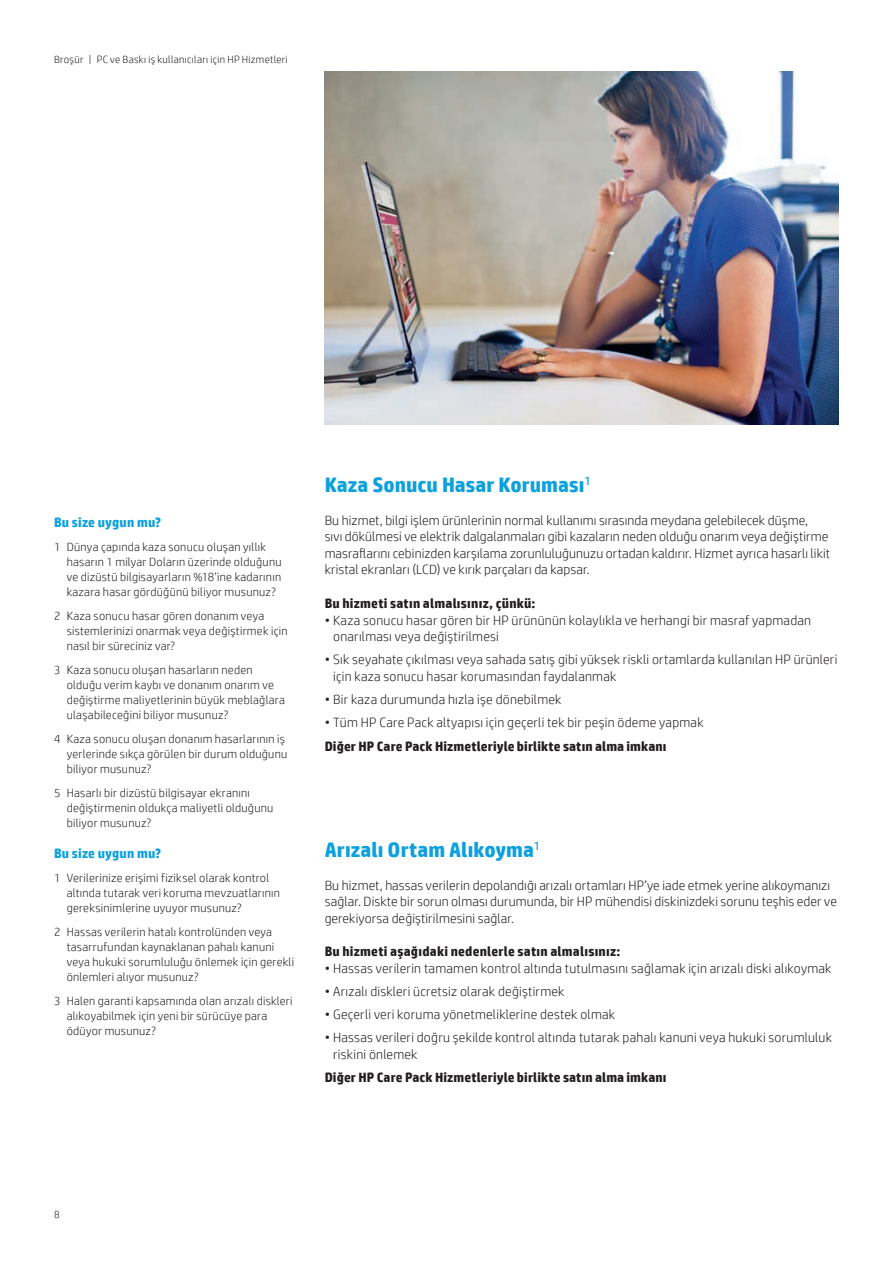
<style>
.page{position:relative;width:893px;height:1263px;background:#fff}
.page>*{position:absolute;margin:0;border:0;box-sizing:border-box;transform-origin:0 0}
.t1{font:700 21px "HP Simplified";letter-spacing:.005em;color:#0ca0dd}
.t2{font:300 13.5px/16.5px "HP Simplified";letter-spacing:.015em;color:#231f20}
.t3{font:700 13.5px "HP Simplified";letter-spacing:.01em;color:#231f20}
.t4{font:700 13.5px "HP Simplified";letter-spacing:.015em;color:#0ca0dd}
.t5{font:300 12px/15px "HP Simplified";letter-spacing:.02em;color:#231f20}
.t6{font:300 10.5px "HP Simplified";letter-spacing:.03em;color:#231f20}
</style>
<div class="page">
<img style="left:325px;top:71px;width:514px;height:353px">
<p class="t6" style="left:54px;top:52px;width:235px">Broşür | PC ve Baskı iş kullanıcıları için HP Hizmetleri</p>
<p class="t4" style="left:54px;top:513px;width:109px">Bu size uygun mu?</p>
<p class="t5" style="left:67px;top:539px;width:216px;text-indent:-13px">1 Dünya çapında kaza sonucu oluşan yıllık hasarın 1 milyar Doların üzerinde olduğunu ve dizüstü bilgisayarların %18’ine kadarının kazara hasar gördüğünü biliyor musunuz?</p>
<p class="t5" style="left:67px;top:608px;width:222px;text-indent:-13px">2 Kaza sonucu hasar gören donanım veya sistemlerinizi onarmak veya değiştirmek için nasıl bir süreciniz var?</p>
<p class="t5" style="left:67px;top:662px;width:220px;text-indent:-13px">3 Kaza sonucu oluşan hasarların neden olduğu verim kaybı ve donanım onarım ve değiştirme maliyetlerinin büyük meblağlara ulaşabileceğini biliyor musunuz?</p>
<p class="t5" style="left:67px;top:731px;width:222px;text-indent:-13px">4 Kaza sonucu oluşan donanım hasarlarının iş yerlerinde sıkça görülen bir durum olduğunu biliyor musunuz?</p>
<p class="t5" style="left:67px;top:785px;width:208px;text-indent:-13px">5 Hasarlı bir dizüstü bilgisayar ekranını değiştirmenin oldukça maliyetli olduğunu biliyor musunuz?</p>
<p class="t4" style="left:54px;top:845px;width:109px">Bu size uygun mu?</p>
<p class="t5" style="left:67px;top:870px;width:215px;text-indent:-13px">1 Verilerinize erişimi fiziksel olarak kontrol altında tutarak veri koruma mevzuatlarının gereksinimlerine uyuyor musunuz?</p>
<p class="t5" style="left:67px;top:924px;width:229px;text-indent:-13px">2 Hassas verilerin hatalı kontrolünden veya tasarrufundan kaynaklanan pahalı kanuni veya hukuki sorumluluğu önlemek için gerekli önlemleri alıyor musunuz?</p>
<p class="t5" style="left:67px;top:993px;width:227px;text-indent:-13px">3 Halen garanti kapsamında olan arızalı diskleri alıkoyabilmek için yeni bir sürücüye para ödüyor musunuz?</p>
<h1 class="t1" style="left:325px;top:471px;width:268px">Kaza Sonucu Hasar Koruması<sup>1</sup></h1>
<p class="t2" style="left:325px;top:512px;width:507px">Bu hizmet, bilgi işlem ürünlerinin normal kullanımı sırasında meydana gelebilecek düşme,<br>sıvı dökülmesi ve elektrik dalgalanmaları gibi kazaların neden olduğu onarım veya değiştirme masraflarını cebinizden karşılama zorunluluğunuzu ortadan kaldırır. Hizmet ayrıca hasarlı likit kristal ekranları (LCD) ve kırık parçaları da kapsar.</p>
<p class="t3" style="left:325px;top:594px;width:212px">Bu hizmeti satın almalısınız, çünkü:</p>
<p class="t2" style="left:333px;top:611px;width:479px;text-indent:-9px">• Kaza sonucu hasar gören bir HP ürününün kolaylıkla ve herhangi bir masraf yapmadan onarılması veya değiştirilmesi</p>
<p class="t2" style="left:333px;top:651px;width:506px;text-indent:-9px">• Sık seyahate çıkılması veya sahada satış gibi yüksek riskli ortamlarda kullanılan HP ürünleri için kaza sonucu hasar korumasından faydalanmak</p>
<p class="t2" style="left:325px;top:691px;width:238px">• Bir kaza durumunda hızla işe dönebilmek</p>
<p class="t2" style="left:325px;top:714px;width:380px">• Tüm HP Care Pack altyapısı için geçerli tek bir peşin ödeme yapmak</p>
<p class="t3" style="left:325px;top:737px;width:343px">Diğer HP Care Pack Hizmetleriyle birlikte satın alma imkanı</p>
<h1 class="t1" style="left:325px;top:836px;width:217px">Arızalı Ortam Alıkoyma<sup>1</sup></h1>
<p class="t2" style="left:325px;top:876px;width:514px">Bu hizmet, hassas verilerin depolandığı arızalı ortamları HP’ye iade etmek yerine alıkoymanızı sağlar. Diskte bir sorun olması durumunda, bir HP mühendisi diskinizdeki sorunu teşhis eder ve gerekiyorsa değiştirilmesini sağlar.</p>
<p class="t3" style="left:325px;top:943px;width:297px">Bu hizmeti aşağıdaki nedenlerle satın almalısınız:</p>
<p class="t2" style="left:325px;top:959px;width:508px">• Hassas verilerin tamamen kontrol altında tutulmasını sağlamak için arızalı diski alıkoymak</p>
<p class="t2" style="left:325px;top:982px;width:241px">• Arızalı diskleri ücretsiz olarak değiştirmek</p>
<p class="t2" style="left:325px;top:1006px;width:292px">• Geçerli veri koruma yönetmeliklerine destek olmak</p>
<p class="t2" style="left:333px;top:1029px;width:500px;text-indent:-9px">• Hassas verileri doğru şekilde kontrol altında tutarak pahalı kanuni veya hukuki sorumluluk riskini önlemek</p>
<p class="t3" style="left:325px;top:1069px;width:343px">Diğer HP Care Pack Hizmetleriyle birlikte satın alma imkanı</p>
<p class="t6" style="left:54px;top:1207px;width:7px">8</p>
</div>
